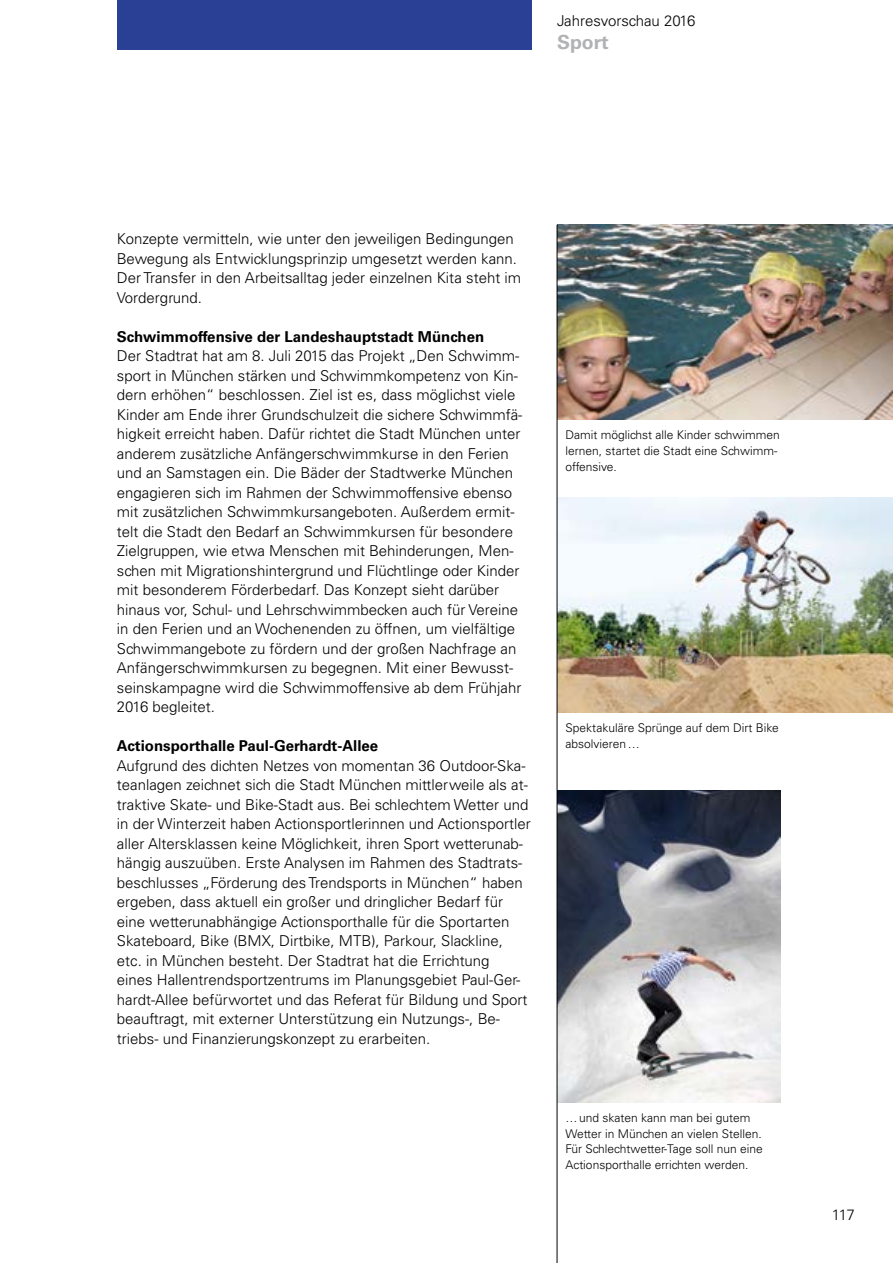
<style>
.page{position:relative;width:893px;height:1263px;background:#fff}
.page>*{position:absolute;margin:0;border:0;box-sizing:border-box;transform-origin:0 0}
.t1{font:700 19.5px "Univers LT";color:#b1b2b3}
.t2{font:300 15px/19.5px "Univers LT";color:#000}
.t3{font:700 15px "Univers LT";color:#000}
.t4{font:300 12px/15.8px "Univers LT";color:#000}
</style>
<div class="page">
<div style="left:117px;top:0;width:414px;height:49px;background:#294094"></div>
<img style="left:558px;top:225px;width:335px;height:195px">
<img style="left:558px;top:498px;width:335px;height:214px">
<img style="left:558px;top:790px;width:222px;height:312px">
<hr style="left:557px;top:225px;width:1px;height:1038px;background:#000">
<p class="t2" style="left:557px;top:11px;width:140px">Jahresvorschau 2016</p>
<h1 class="t1" style="left:557px;top:31px;width:53px">Sport</h1>
<p class="t2" style="left:117px;top:229px;width:406px">Konzepte vermitteln, wie unter den jeweiligen Bedingungen Bewegung als Entwicklungsprinzip umgesetzt werden kann.<br>Der Transfer in den Arbeitsalltag jeder einzelnen Kita steht im Vordergrund.</p>
<p class="t3" style="left:117px;top:328px;width:369px">Schwimmoffensive der Landeshauptstadt München</p>
<p class="t2" style="left:117px;top:346px;width:407px">Der Stadtrat hat am 8. Juli 2015 das Projekt „Den Schwimm&shy;sport in München stärken und Schwimmkompetenz von Kin&shy;dern erhöhen“ beschlossen. Ziel ist es, dass möglichst viele Kinder am Ende ihrer Grundschulzeit die sichere Schwimmfä&shy;higkeit erreicht haben. Dafür richtet die Stadt München unter anderem zusätzliche Anfängerschwimmkurse in den Ferien und an Samstagen ein. Die Bäder der Stadtwerke München engagieren sich im Rahmen der Schwimmoffensive ebenso mit zusätzlichen Schwimmkursangeboten. Außerdem ermit&shy;telt die Stadt den Bedarf an Schwimmkursen für besondere Zielgruppen, wie etwa Menschen mit Behinderungen, Men&shy;schen mit Migrationshintergrund und Flüchtlinge oder Kinder mit besonderem Förderbedarf. Das Konzept sieht darüber hinaus vor, Schul- und Lehrschwimmbecken auch für Vereine in den Ferien und an Wochenenden zu öffnen, um vielfältige Schwimmangebote zu fördern und der großen Nachfrage an Anfängerschwimmkursen zu begegnen. Mit einer Bewusst&shy;seinskampagne wird die Schwimmoffensive ab dem Frühjahr 2016 begleitet.</p>
<p class="t3" style="left:117px;top:737px;width:263px">Actionsporthalle Paul-Gerhardt-Allee</p>
<p class="t2" style="left:117px;top:756px;width:415px">Aufgrund des dichten Netzes von momentan 36 Outdoor-Ska&shy;teanlagen zeichnet sich die Stadt München mittlerweile als at&shy;traktive Skate- und Bike-Stadt aus. Bei schlechtem Wetter und in der Winterzeit haben Actionsportlerinnen und Actionsportler aller Altersklassen keine Möglichkeit, ihren Sport wetterunab&shy;hängig auszuüben. Erste Analysen im Rahmen des Stadtrats&shy;beschlusses „Förderung des Trendsports in München“ haben ergeben, dass aktuell ein großer und dringlicher Bedarf für eine wetterunabhängige Actionsporthalle für die Sportarten Skateboard, Bike (BMX, Dirtbike, MTB), Parkour, Slackline, etc. in München besteht. Der Stadtrat hat die Errichtung<br>eines Hallentrendsportzentrums im Planungsgebiet Paul-Ger&shy;hardt-Allee befürwortet und das Referat für Bildung und Sport beauftragt, mit externer Unterstützung ein Nutzungs-, Be&shy;triebs- und Finanzierungskonzept zu erarbeiten.</p>
<p class="t4" style="left:566px;top:427px;width:216px">Damit möglichst alle Kinder schwimmen lernen, startet die Stadt eine Schwimm&shy;offensive.</p>
<p class="t4" style="left:566px;top:720px;width:215px">Spektakuläre Sprünge auf dem Dirt Bike absolvieren…</p>
<p class="t4" style="left:566px;top:1110px;width:199px">…und skaten kann man bei gutem Wetter in München an vielen Stellen.<br>Für Schlechtwetter-Tage soll nun eine Actionsporthalle errichten werden.</p>
<p class="t2" style="left:832px;top:1204px;width:24px">117</p>
</div>
